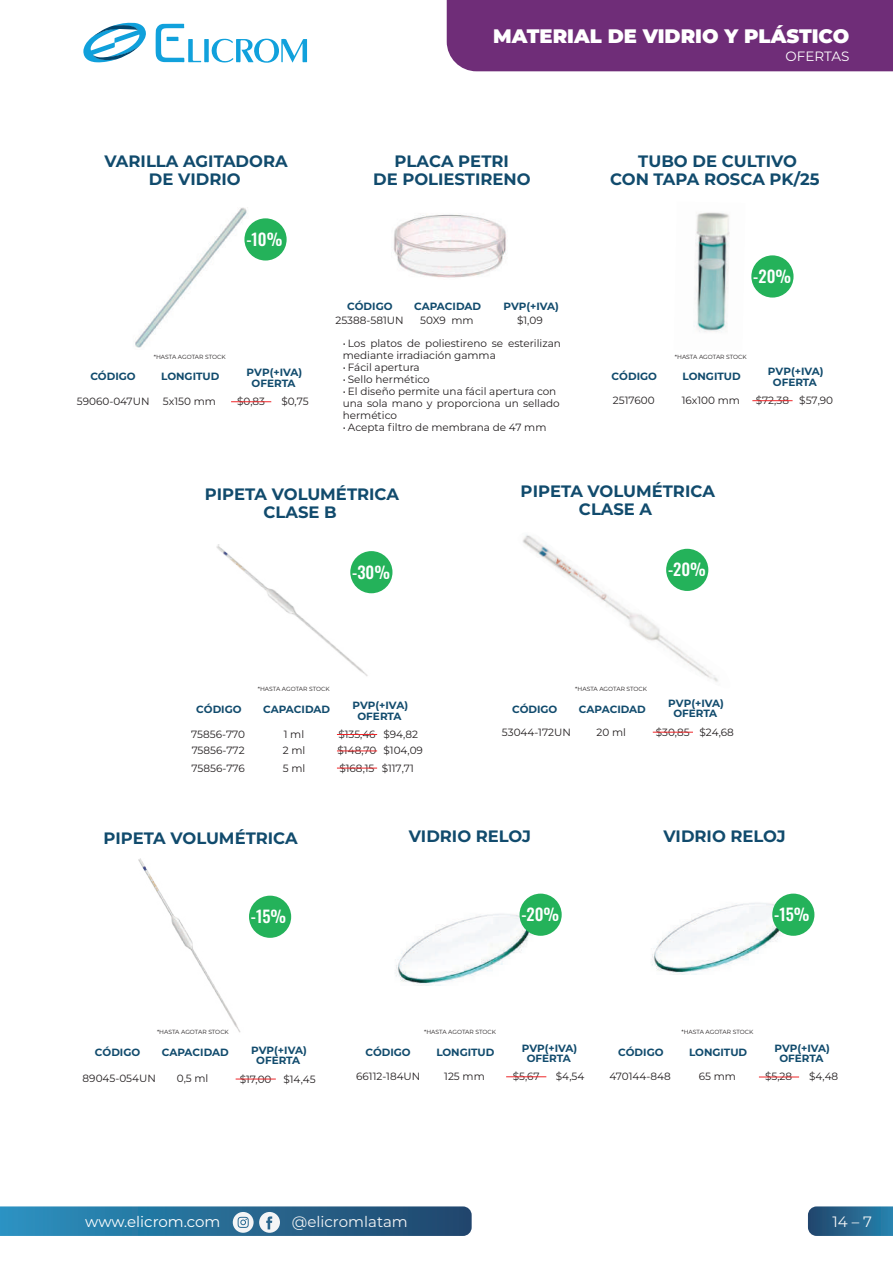
<style>
.page{position:relative;width:893px;height:1263px;background:#fff}
.page>*{position:absolute;margin:0;border:0;box-sizing:border-box;transform-origin:0 0}
.t1{font:900 19.5px "Montserrat";color:#fff}
.t2{font:700 16.5px/18px "Montserrat";color:#114b6d;text-align:center}
.t3{font:16.5px "Oswald";color:#fff}
.t4{font:15px "Montserrat";color:#f4f5f6}
.t5{font:15px "Montserrat";color:#fff}
.t6{font:13.5px "Montserrat";color:#fff}
.t7{font:10.5px/12px "Montserrat";color:#231f20}
.t8{font:700 10.5px/10.5px "Montserrat";color:#114b6d;text-align:center}
.t9{font:6px "Montserrat";letter-spacing:-.01em;color:#231f20}
</style>
<div class="page">
<img style="left:695px;top:212px;width:35px;height:120px">
<img style="left:135px;top:208px;width:112px;height:140px">
<hr style="left:653px;top:732px;width:40px;height:1px;background:#ee2528">
<img style="left:522px;top:535px;width:196px;height:147px">
<div style="left:447px;top:0;width:446px;height:71px;background:#6f2d78"></div>
<svg style="left:83px;top:22px;width:63px;height:40px"></svg>
<svg style="left:156px;top:24px;width:151px;height:39px"></svg>
<svg style="left:808px;top:1206px;width:85px;height:30px;background:#2b6890"></svg>
<svg style="left:0;top:1206px;width:472px;height:30px;background:#32739a"></svg>
<hr style="left:337px;top:734px;width:40px;height:1px;background:#ee2528">
<hr style="left:337px;top:750px;width:40px;height:1px;background:#ee2528">
<hr style="left:337px;top:768px;width:40px;height:1px;background:#ee2528">
<div style="left:350px;top:551px;width:42px;height:42px;background:#24b25a;border-radius:50%"></div>
<img style="left:395px;top:914px;width:141px;height:72px">
<hr style="left:506px;top:1076px;width:40px;height:1px;background:#ee2528">
<div style="left:519px;top:894px;width:43px;height:42px;background:#24b25a;border-radius:50%"></div>
<img style="left:651px;top:897px;width:130px;height:77px">
<hr style="left:759px;top:1076px;width:40px;height:1px;background:#ee2528">
<div style="left:772px;top:894px;width:42px;height:42px;background:#24b25a;border-radius:50%"></div>
<hr style="left:752px;top:400px;width:41px;height:1px;background:#ee2528">
<div style="left:751px;top:255px;width:42px;height:43px;background:#24b25a;border-radius:50%"></div>
<hr style="left:231px;top:401px;width:40px;height:1px;background:#ee2528">
<div style="left:244px;top:218px;width:43px;height:43px;background:#24b25a;border-radius:50%"></div>
<img style="left:216px;top:544px;width:173px;height:132px">
<hr style="left:236px;top:1079px;width:40px;height:1px;background:#ee2528">
<div style="left:249px;top:896px;width:42px;height:42px;background:#24b25a;border-radius:50%"></div>
<img style="left:138px;top:859px;width:103px;height:174px">
<img style="left:393px;top:214px;width:114px;height:64px">
<h2 class="t2" style="left:104px;top:151px;width:185px">VARILLA AGITADORA<br>DE VIDRIO</h2>
<h2 class="t3" style="left:246px;top:224px;width:37px">-10%</h2>
<h1 class="t1" style="left:493px;top:21px;width:358px">MATERIAL DE VIDRIO Y PLÁSTICO</h1>
<p class="t6" style="left:785px;top:47px;width:65px">OFERTAS</p>
<h2 class="t2" style="left:373px;top:151px;width:159px">PLACA PETRI<br>DE POLIESTIRENO</h2>
<p class="t8" style="left:347px;top:301px;width:47px">CÓDIGO</p>
<p class="t8" style="left:503px;top:301px;width:57px">PVP(+IVA)</p>
<p class="t7" style="left:517px;top:314px;width:27px">$1,09</p>
<p class="t8" style="left:414px;top:301px;width:69px">CAPACIDAD</p>
<p class="t7" style="left:335px;top:314px;width:70px">25388-581UN</p>
<p class="t7" style="left:420px;top:314px;width:55px">50X9 mm</p>
<h2 class="t2" style="left:610px;top:151px;width:211px">TUBO DE CULTIVO<br>CON TAPA ROSCA PK/25</h2>
<h2 class="t3" style="left:753px;top:261px;width:39px">-20%</h2>
<p class="t7" style="left:343px;top:337px;width:220px">• Los platos de poliestireno se esterilizan mediante irradiación gamma</p>
<p class="t7" style="left:343px;top:361px;width:78px">• Fácil apertura</p>
<p class="t7" style="left:343px;top:373px;width:89px">• Sello hermético</p>
<p class="t7" style="left:343px;top:385px;width:219px">• El diseño permite una fácil apertura con una sola mano y proporciona un sellado hermético</p>
<p class="t7" style="left:343px;top:421px;width:205px">• Acepta filtro de membrana de 47 mm</p>
<p class="t9" style="left:154px;top:352px;width:73px">*HASTA AGOTAR STOCK</p>
<p class="t9" style="left:675px;top:352px;width:73px">*HASTA AGOTAR STOCK</p>
<p class="t8" style="left:612px;top:370px;width:47px">CÓDIGO</p>
<p class="t8" style="left:768px;top:366px;width:57px">PVP(+IVA)<br>OFERTA</p>
<p class="t7" style="left:613px;top:394px;width:43px">2517600</p>
<p class="t7" style="left:756px;top:394px;width:79px">$72,38 $57,90</p>
<p class="t8" style="left:90px;top:371px;width:47px">CÓDIGO</p>
<p class="t8" style="left:247px;top:367px;width:57px">PVP(+IVA)<br>OFERTA</p>
<p class="t7" style="left:77px;top:395px;width:74px">59060-047UN</p>
<p class="t7" style="left:237px;top:395px;width:30px">$0,83</p>
<p class="t7" style="left:281px;top:395px;width:29px">$0,75</p>
<p class="t8" style="left:683px;top:370px;width:60px">LONGITUD</p>
<p class="t7" style="left:682px;top:394px;width:60px">16x100 mm</p>
<p class="t8" style="left:161px;top:371px;width:60px">LONGITUD</p>
<p class="t7" style="left:163px;top:395px;width:54px">5x150 mm</p>
<h2 class="t2" style="left:205px;top:484px;width:196px">PIPETA VOLUMÉTRICA<br>CLASE B</h2>
<h2 class="t2" style="left:521px;top:482px;width:196px">PIPETA VOLUMÉTRICA<br>CLASE A</h2>
<h2 class="t3" style="left:352px;top:557px;width:39px">-30%</h2>
<h2 class="t3" style="left:668px;top:555px;width:39px">-20%</h2>
<p class="t9" style="left:258px;top:684px;width:73px">*HASTA AGOTAR STOCK</p>
<p class="t9" style="left:575px;top:684px;width:73px">*HASTA AGOTAR STOCK</p>
<p class="t8" style="left:196px;top:703px;width:47px">CÓDIGO</p>
<p class="t8" style="left:352px;top:700px;width:57px">PVP(+IVA)<br>OFERTA</p>
<p class="t7" style="left:191px;top:728px;width:55px">75856-770</p>
<p class="t7" style="left:338px;top:728px;width:81px">$135,46 $94,82</p>
<p class="t8" style="left:263px;top:703px;width:69px">CAPACIDAD</p>
<p class="t7" style="left:284px;top:728px;width:22px">1 ml</p>
<p class="t8" style="left:512px;top:703px;width:47px">CÓDIGO</p>
<p class="t8" style="left:668px;top:697px;width:57px">PVP(+IVA)<br>OFERTA</p>
<p class="t7" style="left:502px;top:725px;width:70px">53044-172UN</p>
<p class="t7" style="left:656px;top:725px;width:80px">$30,85 $24,68</p>
<p class="t8" style="left:579px;top:703px;width:69px">CAPACIDAD</p>
<p class="t7" style="left:596px;top:725px;width:31px">20 ml</p>
<p class="t7" style="left:192px;top:744px;width:55px">75856-772</p>
<p class="t7" style="left:283px;top:744px;width:24px">2 ml</p>
<p class="t7" style="left:338px;top:744px;width:87px">$148,70 $104,09</p>
<p class="t7" style="left:192px;top:761px;width:55px">75856-776</p>
<p class="t7" style="left:283px;top:761px;width:24px">5 ml</p>
<p class="t7" style="left:339px;top:761px;width:76px">$168,15 $117,71</p>
<h2 class="t2" style="left:103px;top:829px;width:196px">PIPETA VOLUMÉTRICA</h2>
<h2 class="t3" style="left:251px;top:902px;width:37px">-15%</h2>
<h2 class="t2" style="left:409px;top:826px;width:124px">VIDRIO RELOJ</h2>
<h2 class="t3" style="left:521px;top:900px;width:39px">-20%</h2>
<h2 class="t2" style="left:663px;top:826px;width:124px">VIDRIO RELOJ</h2>
<h2 class="t3" style="left:774px;top:900px;width:37px">-15%</h2>
<p class="t9" style="left:157px;top:1028px;width:73px">*HASTA AGOTAR STOCK</p>
<p class="t9" style="left:424px;top:1028px;width:73px">*HASTA AGOTAR STOCK</p>
<p class="t9" style="left:681px;top:1028px;width:73px">*HASTA AGOTAR STOCK</p>
<p class="t8" style="left:95px;top:1046px;width:47px">CÓDIGO</p>
<p class="t8" style="left:251px;top:1044px;width:57px">PVP(+IVA)<br>OFERTA</p>
<p class="t7" style="left:83px;top:1072px;width:75px">89045-054UN</p>
<p class="t7" style="left:240px;top:1072px;width:77px">$17,00 $14,45</p>
<p class="t8" style="left:162px;top:1046px;width:68px">CAPACIDAD</p>
<p class="t7" style="left:177px;top:1072px;width:33px">0,5 ml</p>
<p class="t8" style="left:365px;top:1046px;width:47px">CÓDIGO</p>
<p class="t8" style="left:522px;top:1042px;width:57px">PVP(+IVA)<br>OFERTA</p>
<p class="t8" style="left:436px;top:1046px;width:60px">LONGITUD</p>
<p class="t7" style="left:356px;top:1070px;width:66px">66112-184UN</p>
<p class="t7" style="left:444px;top:1070px;width:42px">125 mm</p>
<p class="t7" style="left:513px;top:1070px;width:28px">$5,67</p>
<p class="t7" style="left:556px;top:1070px;width:30px">$4,54</p>
<p class="t8" style="left:618px;top:1046px;width:47px">CÓDIGO</p>
<p class="t8" style="left:774px;top:1042px;width:57px">PVP(+IVA)<br>OFERTA</p>
<p class="t7" style="left:610px;top:1070px;width:63px">470144-848</p>
<p class="t7" style="left:765px;top:1070px;width:29px">$5,28</p>
<p class="t7" style="left:809px;top:1070px;width:31px">$4,48</p>
<p class="t8" style="left:689px;top:1046px;width:60px">LONGITUD</p>
<p class="t7" style="left:699px;top:1070px;width:39px">65 mm</p>
<h3 class="t5" style="left:85px;top:1211px;width:137px">www.elicrom.com</h3>
<h3 class="t4" style="left:292px;top:1211px;width:117px">@elicromlatam</h3>
<h3 class="t4" style="left:832px;top:1211px;width:41px">14 – 7</h3>
</div>
